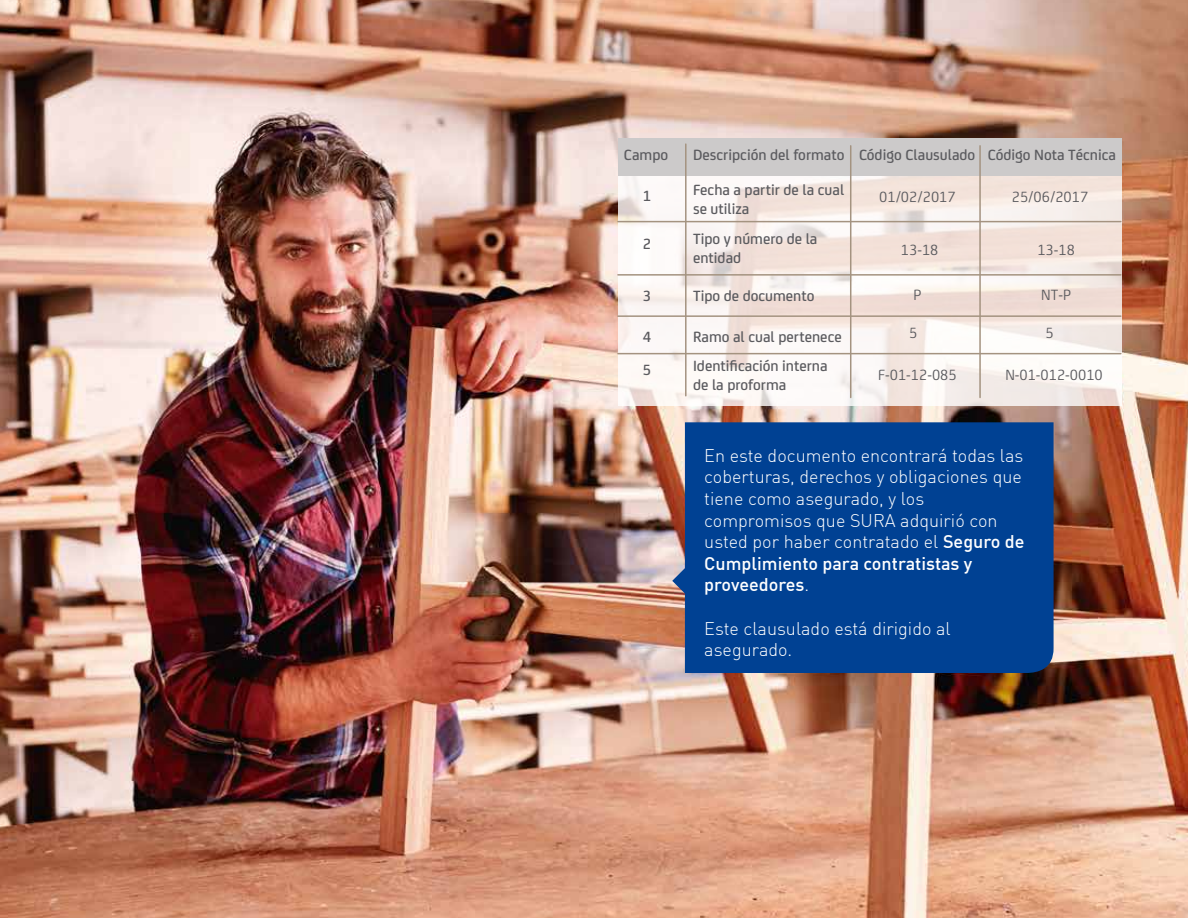
<style>
.page{position:relative;width:1188px;height:918px;background:#fff}
.page>*{position:absolute;margin:0;border:0;box-sizing:border-box;transform-origin:0 0}
.t1{font:300 18px/21.6px "DIN Offc";color:#fff}
.t2{font:500 15.9px/19px "FS Joey";color:#5b5b5f}
.t3{font:15.9px "FS Joey";color:#5b5b5f}
.s1{font-weight:500}
</style>
<div class="page">
<img style="left:0;top:0;width:1188px;height:918px">
<svg style="left:618px;top:175px;width:504px;height:231px"></svg>
<div style="left:618px;top:138px;width:504px;height:37px;background:#cccaca"></div>
<hr style="left:685px;top:144px;width:2px;height:252px;background:#a49380">
<hr style="left:850px;top:146px;width:1px;height:252px;background:#a49380">
<hr style="left:979px;top:146px;width:2px;height:252px;background:#a49380">
<hr style="left:618px;top:221px;width:503px;height:1px;background:#a49380">
<hr style="left:618px;top:274px;width:503px;height:2px;background:#a49380">
<hr style="left:618px;top:315px;width:503px;height:2px;background:#a49380">
<hr style="left:618px;top:353px;width:503px;height:1px;background:#a49380">
<div style="left:672px;top:422px;width:382px;height:251px;background:#004193"></div>
<p class="t2" style="left:624px;top:145px;width:46px">Campo</p>
<p class="t2" style="left:693px;top:145px;width:425px">Descripción del formato Código Clausulado Código Nota Técnica</p>
<p class="t2" style="left:643px;top:185px;width:10px">1</p>
<p class="t2" style="left:643px;top:233px;width:10px">2</p>
<p class="t2" style="left:643px;top:285px;width:10px">3</p>
<p class="t2" style="left:643px;top:319px;width:10px;line-height:33px">4<br>5</p>
<p class="t2" style="left:693px;top:179px;width:153px">Fecha a partir de la cual se utiliza</p>
<p class="t3" style="left:879px;top:186px;width:78px">01/02/2017</p>
<p class="t3" style="left:1012px;top:186px;width:78px">25/06/2017</p>
<p class="t3" style="left:901px;top:238px;width:39px">13-18</p>
<p class="t3" style="left:913px;top:284px;width:9px">P</p>
<p class="t3" style="left:909px;top:321px;width:10px">5</p>
<p class="t3" style="left:878px;top:363px;width:80px">F-01-12-085</p>
<p class="t3" style="left:1005px;top:363px;width:99px">N-01-012-0010</p>
<p class="t2" style="left:693px;top:229px;width:126px">Tipo y número de la entidad</p>
<p class="t2" style="left:693px;top:285px;width:123px">Tipo de documento</p>
<p class="t2" style="left:693px;top:322px;width:150px;line-height:28.7px">Ramo al cual pertenece<br>Identificación interna</p>
<p class="t2" style="left:693px;top:374px;width:95px">de la proforma</p>
<p class="t3" style="left:1037px;top:238px;width:39px">13-18</p>
<p class="t3" style="left:1041px;top:284px;width:31px">NT-P</p>
<p class="t3" style="left:1046px;top:321px;width:10px">5</p>
<p class="t1" style="left:704px;top:444px;width:322px">En este documento encontrará todas las coberturas, derechos y obligaciones que tiene como asegurado, y los compromisos que SURA adquirió con usted por haber contratado el <span class="s1">Seguro de<br>Cumplimiento para contratistas y proveedores</span>.</p>
<p class="t1" style="left:704px;top:617px;width:248px">Este clausulado está dirigido al asegurado.</p>
</div>
